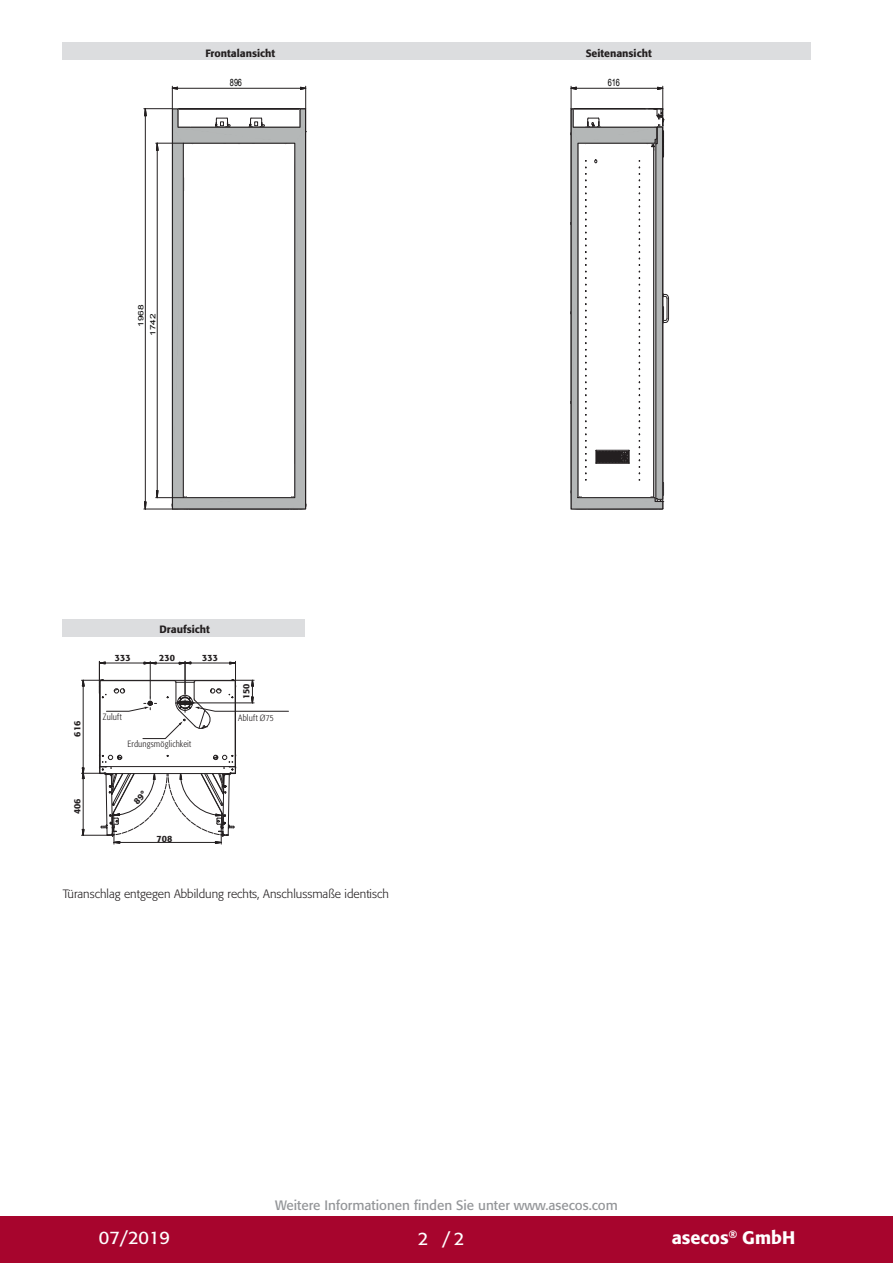
<style>
.page{position:relative;width:893px;height:1263px;background:#fff}
.page>*{position:absolute;margin:0;border:0;box-sizing:border-box;transform-origin:0 0}
.t1{font:500 18px "Formata Pro";color:#fff}
.t2{font:18px "Formata Pro";color:#fff}
.CB_AF_U4-Fachhaendle{font:13.5px "Formata Pro";color:#939598}
.CB_AF_Image-FT{font:300 12px "Formata Pro";color:#231f20}
.t3{font:500 10.5px "Formata Pro";color:#231f20}
.t4{font:10.05px "Arial";letter-spacing:-.005em;color:#000001;scale:.73 1}
.t5{font:300 condensed 9px "Formata Pro";letter-spacing:.015em;color:#231f20}
.t6{font:500 9px "Formata Pro";color:#231f20}
.t7{font:7.35px "Arial";letter-spacing:-.005em;color:#000001;scale:1.37 1}
</style>
<div class="page">
<div style="left:0;top:1216px;width:893px;height:47px;background:#a7052d"></div>
<div style="left:63px;top:43px;width:748px;height:17px;background:#dcdddf"></div>
<svg style="left:144px;top:86px;width:163px;height:424px"></svg>
<svg style="left:548px;top:42px;width:121px;height:468px"></svg>
<div style="left:63px;top:619px;width:242px;height:17px;background:#dcdddf"></div>
<svg style="left:81px;top:661px;width:208px;height:183px"></svg>
<p class="t3" style="left:205px;top:46px;width:71px">Frontalansicht</p>
<p class="t3" style="left:586px;top:47px;width:68px">Seitenansicht</p>
<p class="t4" style="left:230px;top:76px;width:18px">896</p>
<p class="t4" style="left:608px;top:76px;width:18px">616</p>
<p class="t7" style="left:136px;top:327px;width:18px;rotate:-90deg">1968</p>
<p class="t7" style="left:148px;top:336px;width:18px;rotate:-90deg">1742</p>
<p class="t6" style="left:72px;top:736px;width:17px;rotate:-90deg">616</p>
<p class="t6" style="left:72px;top:814px;width:17px;rotate:-90deg">406</p>
<p class="t6" style="left:115px;top:652px;width:17px">333</p>
<p class="t3" style="left:159px;top:622px;width:52px">Draufsicht</p>
<p class="t6" style="left:159px;top:652px;width:17px">230</p>
<p class="t6" style="left:202px;top:652px;width:17px">333</p>
<p class="t6" style="left:241px;top:699px;width:17px;rotate:-90deg">150</p>
<p class="t5" style="left:103px;top:711px;width:20px">Zuluft</p>
<p class="t5" style="left:238px;top:712px;width:37px">Abluft Ø75</p>
<p class="t5" style="left:128px;top:739px;width:65px">Erdungsmöglichkeit</p>
<p class="t6" style="left:157px;top:832px;width:17px">708</p>
<p class="CB_AF_Image-FT" style="left:63px;top:887px;width:328px">Türanschlag entgegen Abbildung rechts, Anschlussmaße identisch</p>
<p class="CB_AF_U4-Fachhaendle" style="left:275px;top:1196px;width:344px">Weitere Informationen finden Sie unter www.asecos.com</p>
<p class="t2" style="left:99px;top:1225px;width:73px">07/2019</p>
<p class="t2" style="left:418px;top:1227px;width:12px">2</p>
<p class="t2" style="left:442px;top:1227px;width:23px">/2</p>
<h1 class="t1" style="left:672px;top:1225px;width:125px">asecos<sup>®</sup> GmbH</h1>
</div>
